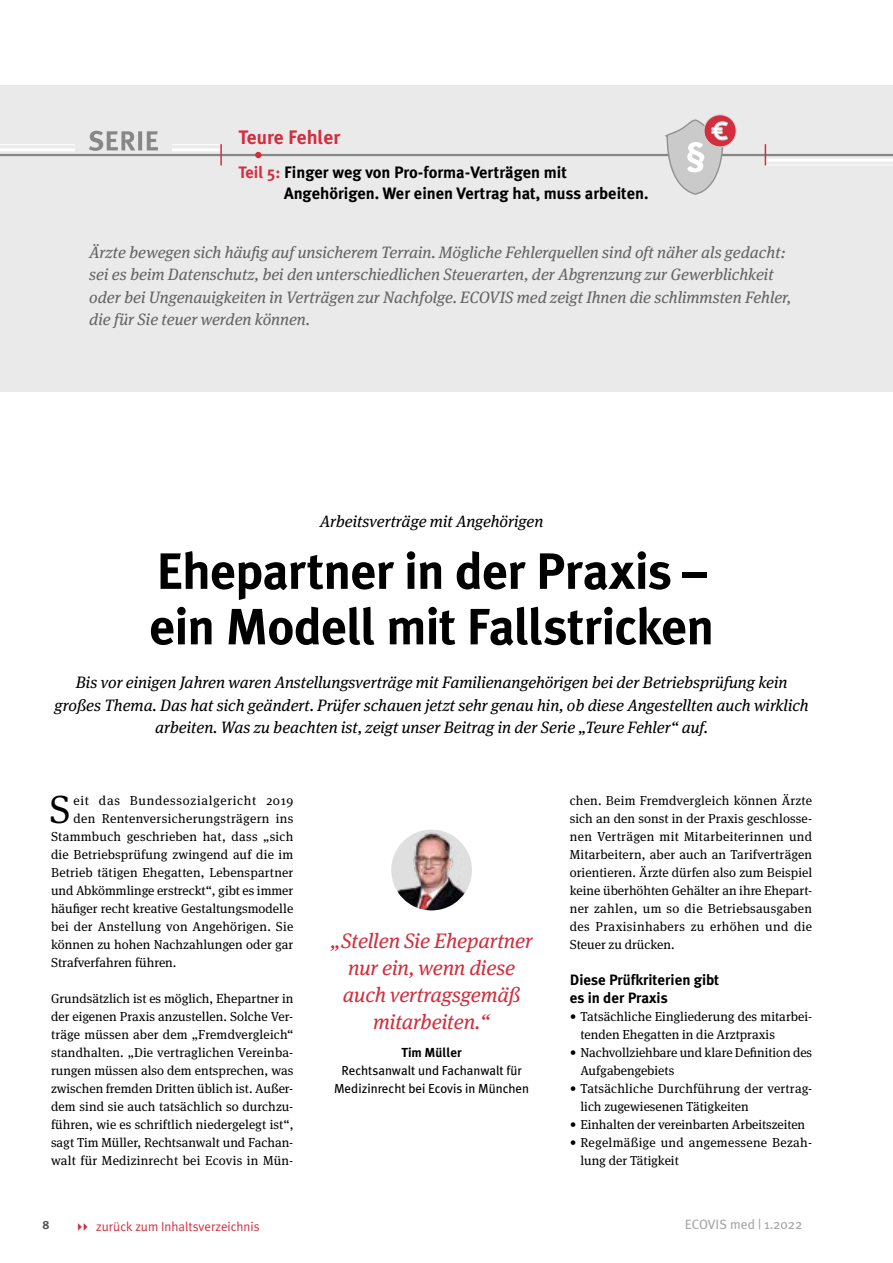
<style>
.page{position:relative;width:893px;height:1263px;background:#fff}
.page>*{position:absolute;margin:0;border:0;box-sizing:border-box;transform-origin:0 0}
.Headline_Medium{font:700 51px/55.5px "Meta Plus";letter-spacing:-.015em;color:#000}
.Fließtext__Initale{font:39.15px "Meta Serif OT";color:#000}
.Zitat__Bild_zentrier{font:italic 21px/27px "Meta Serif OT";letter-spacing:-.005em;color:#d32e3f;text-align:center}
.t1{font:700 19.5px "Meta Plus";color:#d32e3f}
.Vorspann{font:italic 16.5px/22.5px "Meta Serif OT";color:#646363}
.Vorspann-2{font:italic 16.5px/22.5px "Meta Serif OT";color:#000;text-align:center}
.t2{font:700 16.5px/21px "Meta Plus";color:#000}
.Dachzeile{font:italic 16.5px "Meta Serif OT";color:#000}
.Zwischenheadline{font:700 15px "Meta Plus";color:#000}
.t3{font:13.5px "Meta Plus";color:#a8a8a8}
.Fließtext{font:13.05px/18px "Meta Serif OT";color:#000}
.Fließtext__Initale-2{font:13.05px "Meta Serif OT";letter-spacing:.015em;color:#000}
.Zitatgeber__Zentrier{font:13.05px/18px "Meta Plus";color:#000;text-align:center}
.Fließtext__Initale-3{font:13.05px "Meta Serif OT";letter-spacing:.055em;color:#000}
.t4{font:13.05px "Meta Plus Normal";color:#d32e3f}
.t5{font:700 12px "Meta Plus";color:#575756}
.s1{color:#d32e3f}
.s2{font-weight:700}
</style>
<div class="page">
<div style="left:0;top:85px;width:893px;height:306px;background:#eaeaea"></div>
<hr style="left:0;top:154px;width:893px;height:2px;background:#878787">
<hr style="left:765px;top:159px;width:128px;height:3px;background:#fff">
<hr style="left:765px;top:164px;width:128px;height:1px;background:#fff">
<hr style="left:0;top:144px;width:221px;height:1px;background:#fff">
<hr style="left:0;top:148px;width:221px;height:3px;background:#fff">
<div style="left:75px;top:133px;width:97px;height:19px;background:#eaeaea"></div>
<hr style="left:220px;top:144px;width:2px;height:21px;background:#d32e3f">
<svg style="left:255px;top:152px;width:6px;height:6px"></svg>
<svg style="left:765px;top:144px;width:1px;height:21px"></svg>
<svg style="left:89px;top:131px;width:69px;height:20px"></svg>
<div style="left:704px;top:115px;width:32px;height:32px;background:#d32e3f;border-radius:50%"></div>
<div style="left:704px;top:114px;width:33px;height:33px;border:1px solid #d0d0d0;border-radius:50%"></div>
<svg style="left:663px;top:119px;width:65px;height:76px"></svg>
<hr style="left:892px;top:882px;width:1px;height:283px;background:#eaeaea">
<img style="left:391px;top:830px;width:81px;height:80px;border-radius:40px">
<p class="t1" style="left:238px;top:126px;width:103px">Teure Fehler</p>
<p class="t2" style="left:284px;top:162px;width:366px;text-indent:-46px"><span class="s1">Teil 5:</span> Finger weg von Pro-forma-Verträgen mit<br>Angehörigen. Wer einen Vertrag hat, muss arbeiten.</p>
<p class="Vorspann" style="left:89px;top:241px;width:703px">Ärzte bewegen sich häufig auf unsicherem Terrain. Mögliche Fehlerquellen sind oft näher als gedacht: sei es beim Datenschutz, bei den unterschiedlichen Steuerarten, der Abgrenzung zur Gewerblichkeit oder bei Ungenauigkeiten in Verträgen zur Nachfolge. ECOVIS med zeigt Ihnen die schlimmsten Fehler, die für Sie teuer werden können.</p>
<p class="Dachzeile" style="left:320px;top:512px;width:225px">Arbeitsverträge mit Angehörigen</p>
<p class="Headline_Medium" style="left:149px;top:543px;width:566px">Ehepartner in der Praxis – ein Modell mit Fallstricken</p>
<p class="Vorspann-2" style="left:54px;top:671px;width:756px">Bis vor einigen Jahren waren Anstellungsverträge mit Familienangehörigen bei der Betriebsprüfung kein großes Thema. Das hat sich geändert. Prüfer schauen jetzt sehr genau hin, ob diese Angestellten auch wirklich arbeiten. Was zu beachten ist, zeigt unser Beitrag in der Serie „Teure Fehler“ auf.</p>
<p class="Fließtext__Initale" style="left:49px;top:787px;width:23px">S</p>
<p class="Fließtext__Initale-3" style="left:73px;top:793px;width:221px">eit das Bundessozialgericht 2019</p>
<p class="Fließtext__Initale-2" style="left:73px;top:811px;width:221px">den Rentenversicherungsträgern ins</p>
<p class="Fließtext__Initale-2" style="left:51px;top:829px;width:244px">Stammbuch geschrieben hat, dass „sich</p>
<p class="Fließtext__Initale-2" style="left:51px;top:847px;width:244px">die Betriebsprüfung zwingend auf die im</p>
<p class="Fließtext__Initale-2" style="left:51px;top:865px;width:244px">Betrieb tätigen Ehegatten, Lebenspartner</p>
<p class="Fließtext__Initale-2" style="left:51px;top:883px;width:244px">und Abkömmlinge erstreckt“, gibt es immer</p>
<p class="Fließtext__Initale-2" style="left:51px;top:901px;width:244px">häufiger recht kreative Gestaltungsmodelle</p>
<p class="Fließtext__Initale-2" style="left:51px;top:919px;width:244px">bei der Anstellung von Angehörigen. Sie</p>
<p class="Fließtext__Initale-2" style="left:51px;top:937px;width:244px">können zu hohen Nachzahlungen oder gar</p>
<p class="Fließtext__Initale-2" style="left:51px;top:955px;width:127px">Strafverfahren führen.</p>
<p class="Fließtext" style="left:51px;top:990px;width:244px;text-align:justify">Grundsätzlich ist es möglich, Ehepartner in der eigenen Praxis anzustellen. Solche Ver&shy;träge müssen aber dem „Fremdvergleich“ standhalten. „Die vertraglichen Vereinba&shy;rungen müssen also dem entsprechen, was zwischen fremden Dritten üblich ist. Außer&shy;dem sind sie auch tatsächlich so durchzu&shy;führen, wie es schriftlich niedergelegt ist“, sagt Tim Müller, Rechtsanwalt und Fachan&shy;walt für Medizinrecht bei Ecovis in Mün-</p>
<p class="Zitat__Bild_zentrier" style="left:331px;top:927px;width:204px">„Stellen Sie Ehepartner nur ein, wenn diese auch vertragsgemäß mitarbeiten.“</p>
<p class="Zitatgeber__Zentrier" style="left:334px;top:1044px;width:197px"><span class="s2">Tim Müller<br></span>Rechtsanwalt und Fachanwalt für<br>Medizinrecht bei Ecovis in München</p>
<p class="Fließtext" style="left:570px;top:792px;width:244px;text-align:justify">chen. Beim Fremdvergleich können Ärzte sich an den sonst in der Praxis geschlosse&shy;nen Verträgen mit Mitarbeiterinnen und Mitarbeitern, aber auch an Tarifverträgen orientieren. Ärzte dürfen also zum Beispiel keine überhöhten Gehälter an ihre Ehepart&shy;ner zahlen, um so die Betriebsausgaben des Praxisinhabers zu erhöhen und die Steuer zu drücken.</p>
<p class="Zwischenheadline" style="left:570px;top:971px;width:151px">Diese Prüfkriterien gibt</p>
<p class="Zwischenheadline" style="left:570px;top:989px;width:100px">es in der Praxis</p>
<p class="Fließtext" style="left:580px;top:1008px;width:233px;text-indent:-11px">• Tatsächliche Eingliederung des mitarbei&shy;tenden Ehegatten in die Arztpraxis</p>
<p class="Fließtext" style="left:580px;top:1044px;width:233px;text-indent:-11px">• Nachvollziehbare und klare Definition des<br>Aufgabengebiets</p>
<p class="Fließtext" style="left:580px;top:1080px;width:233px;text-indent:-11px">• Tatsächliche Durchführung der vertrag&shy;lich zugewiesenen Tätigkeiten</p>
<p class="Fließtext" style="left:570px;top:1116px;width:237px">• Einhalten der vereinbarten Arbeitszeiten</p>
<p class="Fließtext" style="left:580px;top:1134px;width:233px;text-indent:-11px">• Regelmäßige und angemessene Bezah&shy;lung der Tätigkeit</p>
<p class="t5" style="left:43px;top:1218px;width:9px">8</p>
<p class="t4" style="left:96px;top:1219px;width:165px">zurück zum Inhaltsverzeichnis</p>
<p class="t3" style="left:685px;top:1216px;width:119px">ECOVIS med | 1.2022</p>
</div>
